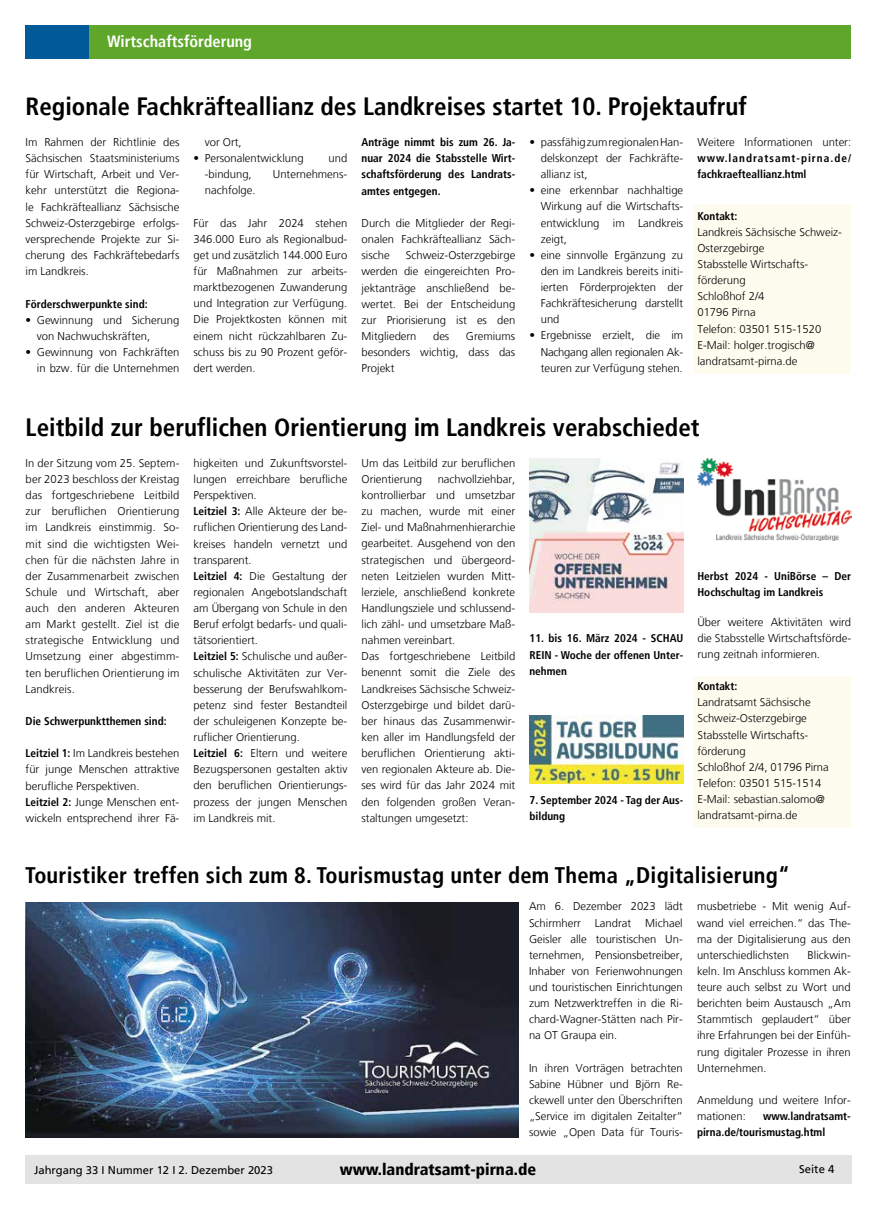
<style>
.page{position:relative;width:876px;height:1209px;background:#fff}
.page>*{position:absolute;margin:0;border:0;box-sizing:border-box;transform-origin:0 0}
.t1{font:700 condensed 25px "Frutiger";color:#000}
.t2{font:700 condensed 22.5px "Frutiger";letter-spacing:.01em;color:#000}
.t3{font:900 condensed 16.25px "Frutiger";color:#000}
.t4{font:700 condensed 16.25px "Frutiger";color:#fff}
.t5{font:300 11.25px/16.1px "Frutiger";color:#000;text-align:justify}
.t6{font:700 condensed 11.25px/16.2px "Frutiger";color:#000}
.t7{font:11.25px "Frutiger";color:#000}
.s1{font-weight:700;font-stretch:condensed}
</style>
<div class="page">
<div style="left:37px;top:25px;width:813px;height:33px;background:#5ea72b"></div>
<div style="left:25px;top:25px;width:64px;height:33px;background:#005a9a"></div>
<div style="left:25px;top:1155px;width:825px;height:28px;background:#e3e3e3"></div>
<div style="left:693px;top:676px;width:157px;height:151px;background:#fefbef"></div>
<div style="left:693px;top:204px;width:157px;height:170px;background:#fefbef"></div>
<img style="left:529px;top:458px;width:154px;height:154px">
<img style="left:529px;top:715px;width:154px;height:68px">
<img style="left:697px;top:458px;width:153px;height:82px">
<img style="left:26px;top:902px;width:492px;height:235px">
<h3 class="t4" style="left:107px;top:32px;width:146px">Wirtschaftsförderung</h3>
<h1 class="t1" style="left:26px;top:92px;width:722px">Regionale Fachkräfteallianz des Landkreises startet 10. Projektaufruf</h1>
<p class="t5" style="left:26px;top:134px;width:155px">Im Rahmen der Richtlinie des Sächsischen Staatsministeriums für Wirtschaft, Arbeit und Ver&shy;kehr unterstützt die Regiona&shy;le Fachkräfteallianz Sächsische Schweiz-Osterzgebirge erfolgs&shy;versprechende Projekte zur Si&shy;cherung des Fachkräftebedarfs im Landkreis.</p>
<p class="t6" style="left:26px;top:295px;width:123px">Förderschwerpunkte sind:</p>
<p class="t5" style="left:37px;top:312px;width:144px;text-indent:-11px">• Gewinnung und Sicherung von Nachwuchskräften,</p>
<p class="t5" style="left:26px;top:344px;width:155px;text-align:right">• Gewinnung von Fachkräften in bzw. für die Unternehmen</p>
<p class="t5" style="left:205px;top:134px;width:38px">vor Ort,</p>
<p class="t5" style="left:193px;top:150px;width:112px">• Personalentwicklung</p>
<p class="t5" style="left:328px;top:150px;width:20px">und</p>
<p class="t5" style="left:205px;top:166px;width:48px">-bindung,</p>
<p class="t5" style="left:273px;top:166px;width:76px">Unternehmens-</p>
<p class="t5" style="left:205px;top:183px;width:52px">nachfolge.</p>
<p class="t5" style="left:193px;top:215px;width:155px">Für das Jahr 2024 stehen 346.000 Euro als Regionalbud&shy;get und zusätzlich 144.000 Euro für Maßnahmen zur arbeits&shy;marktbezogenen Zuwanderung und Integration zur Verfügung.<br>Die Projektkosten können mit einem nicht rückzahlbaren Zu&shy;schuss bis zu 90 Prozent geför&shy;dert werden.</p>
<p class="t6" style="left:361px;top:134px;width:155px;text-align:justify">Anträge nimmt bis zum 26. Ja&shy;nuar 2024 die Stabsstelle Wirt&shy;schaftsförderung des Landrats&shy;amtes entgegen.</p>
<p class="t5" style="left:361px;top:215px;width:155px">Durch die Mitglieder der Regi&shy;onalen Fachkräfteallianz Säch&shy;sische</p>
<p class="t5" style="left:361px;top:247px;width:155px;text-indent:44px">Schweiz-Osterzgebirge werden die eingereichten Pro&shy;jektanträge anschließend be&shy;wertet. Bei der Entscheidung zur Priorisierung ist es den Mitgliedern</p>
<p class="t5" style="left:433px;top:328px;width:18px">des</p>
<p class="t5" style="left:361px;top:328px;width:155px;text-indent:104px">Gremiums besonders wichtig, dass das Projekt</p>
<p class="t5" style="left:540px;top:134px;width:144px;text-indent:-11px">• passfähig zum regionalen Han&shy;delskonzept der Fachkräfte&shy;allianz ist,</p>
<p class="t5" style="left:540px;top:182px;width:144px;text-indent:-11px">• eine erkennbar nachhaltige Wirkung auf die Wirtschafts&shy;entwicklung im Landkreis zeigt,</p>
<p class="t5" style="left:540px;top:247px;width:144px;text-indent:-11px">• eine sinnvolle Ergänzung zu den im Landkreis bereits initi&shy;ierten Förderprojekten der Fachkräftesicherung darstellt und</p>
<p class="t5" style="left:540px;top:327px;width:144px;text-indent:-11px">• Ergebnisse erzielt, die im Nachgang allen regionalen Ak&shy;teuren zur Verfügung stehen.</p>
<p class="t5" style="left:697px;top:134px;width:155px">Weitere Informationen unter:</p>
<p class="t6" style="left:697px;top:150px;width:155px">www.landratsamt-pirna.de/ fachkraefteallianz.html</p>
<p class="t6" style="left:697px;top:208px;width:42px">Kontakt:</p>
<p class="t5" style="left:697px;top:224px;width:146px;text-align:left">Landkreis Sächsische Schweiz-<br>Osterzgebirge<br>Stabsstelle Wirtschafts&shy;förderung<br>Schloßhof 2/4<br>01796 Pirna<br>Telefon: 03501 515-1520<br>E-Mail: holger.trogisch@ landratsamt-pirna.de</p>
<h1 class="t1" style="left:26px;top:412px;width:675px">Leitbild zur beruflichen Orientierung im Landkreis verabschiedet</h1>
<p class="t5" style="left:26px;top:455px;width:155px">In der Sitzung vom 25. Septem&shy;ber 2023 beschloss der Kreistag das fortgeschriebene Leitbild zur beruflichen Orientierung im Landkreis einstimmig. So&shy;mit sind die wichtigsten Wei&shy;chen für die nächsten Jahre in der Zusammenarbeit zwischen Schule und Wirtschaft, aber auch den anderen Akteuren am Markt gestellt. Ziel ist die strategische Entwicklung und Umsetzung einer abgestimm&shy;ten beruflichen Orientierung im Landkreis.</p>
<p class="t6" style="left:26px;top:713px;width:142px">Die Schwerpunktthemen sind:</p>
<p class="t5" style="left:26px;top:745px;width:155px;text-align:left"><span class="s1">Leitziel 1:</span> Im Landkreis bestehen für junge Menschen attraktive berufliche Perspektiven.<br><span class="s1">Leitziel 2:</span> Junge Menschen ent&shy;wickeln entsprechend ihrer Fä-</p>
<p class="t5" style="left:193px;top:455px;width:155px;text-align:left">higkeiten und Zukunftsvorstel&shy;lungen erreichbare berufliche<br>Perspektiven.<br><span class="s1">Leitziel 3:</span> Alle Akteure der be&shy;ruflichen Orientierung des Land&shy;kreises handeln vernetzt und transparent.<br><span class="s1">Leitziel 4:</span> Die Gestaltung der regionalen Angebotslandschaft am Übergang von Schule in den<br>Beruf erfolgt bedarfs- und quali&shy;tätsorientiert.<br><span class="s1">Leitziel 5:</span> Schulische und außer&shy;schulische Aktivitäten zur Ver&shy;besserung der Berufswahlkom&shy;petenz sind fester Bestandteil der schuleigenen Konzepte be&shy;ruflicher Orientierung.<br><span class="s1">Leitziel 6:</span> Eltern und weitere<br>Bezugspersonen gestalten aktiv den beruflichen Orientierungs&shy;prozess der jungen Menschen im Landkreis mit.</p>
<p class="t5" style="left:361px;top:455px;width:155px">Um das Leitbild zur beruflichen<br>Orientierung</p>
<p class="t5" style="left:361px;top:471px;width:155px;text-align:left;text-indent:76px">nachvollziehbar, kontrollierbar und umsetzbar zu machen, wurde mit einer<br>Ziel- und Maßnahmenhierarchie gearbeitet. Ausgehend von den strategischen und übergeord&shy;neten Leitzielen wurden Mitt&shy;lerziele, anschließend konkrete<br>Handlungsziele und schlussend&shy;lich zähl- und umsetzbare Maß&shy;nahmen vereinbart.<br>Das fortgeschriebene Leitbild benennt somit die Ziele des<br>Landkreises Sächsische Schweiz-<br>Osterzgebirge und bildet darü&shy;ber hinaus das Zusammenwir&shy;ken aller im Handlungsfeld der beruflichen Orientierung akti&shy;ven regionalen Akteure ab. Die&shy;ses wird für das Jahr 2024 mit den folgenden großen Veran&shy;staltungen umgesetzt:</p>
<p class="t6" style="left:529px;top:630px;width:155px;text-align:justify">11. bis 16. März 2024 - SCHAU REIN - Woche der offenen Unter&shy;nehmen</p>
<p class="t6" style="left:529px;top:791px;width:155px">7. September 2024 - Tag der Aus&shy;bildung</p>
<p class="t6" style="left:697px;top:567px;width:155px">Herbst 2024 - UniBörse – Der<br>Hochschultag im Landkreis</p>
<p class="t5" style="left:697px;top:614px;width:155px">Über weitere Aktivitäten wird die Stabsstelle Wirtschaftsförde&shy;rung zeitnah informieren.</p>
<p class="t6" style="left:697px;top:678px;width:42px">Kontakt:</p>
<p class="t5" style="left:697px;top:694px;width:133px;text-align:left">Landratsamt Sächsische<br>Schweiz-Osterzgebirge<br>Stabsstelle Wirtschafts&shy;förderung<br>Schloßhof 2/4, 01796 Pirna<br>Telefon: 03501 515-1514<br>E-Mail: sebastian.salomo@ landratsamt-pirna.de</p>
<h2 class="t2" style="left:25px;top:861px;width:765px">Touristiker treffen sich zum 8. Tourismustag unter dem Thema „Digitalisierung“</h2>
<p class="t5" style="left:529px;top:898px;width:155px">Am 6. Dezember 2023 lädt Schirmherr Landrat Michael Geisler alle touristischen Un&shy;ternehmen, Pensionsbetreiber, Inhaber von Ferienwohnungen und touristischen Einrichtungen zum Netzwerktreffen in die Ri&shy;chard-Wagner-Stätten nach Pir&shy;na OT Graupa ein.</p>
<p class="t5" style="left:529px;top:1059px;width:155px">In ihren Vorträgen betrachten Sabine Hübner und Björn Re&shy;ckewell unter den Überschriften „Service im digitalen Zeitalter“ sowie „Open Data für Touris-</p>
<p class="t5" style="left:696px;top:898px;width:155px">musbetriebe - Mit wenig Auf&shy;wand viel erreichen.“ das The&shy;ma der Digitalisierung aus den unterschiedlichsten</p>
<p class="t5" style="left:696px;top:946px;width:155px;text-indent:111px">Blickwin&shy;keln. Im Anschluss kommen Ak&shy;teure auch selbst zu Wort und berichten beim Austausch „Am Stammtisch geplaudert“ über ihre Erfahrungen bei der Einfüh&shy;rung digitaler Prozesse in ihren Unternehmen.</p>
<p class="t5" style="left:696px;top:1091px;width:155px">Anmeldung und weitere Infor&shy;mationen:</p>
<p class="t6" style="left:696px;top:1108px;width:155px;text-indent:66px">www.landratsamt&shy;pirna.de/tourismustag.html</p>
<p class="t7" style="left:34px;top:1163px;width:240px">Jahrgang 33 I Nummer 12 I 2. Dezember 2023</p>
<h3 class="t3" style="left:340px;top:1159px;width:197px">www.landratsamt-pirna.de</h3>
<p class="t7" style="left:799px;top:1162px;width:37px">Seite 4</p>
</div>
